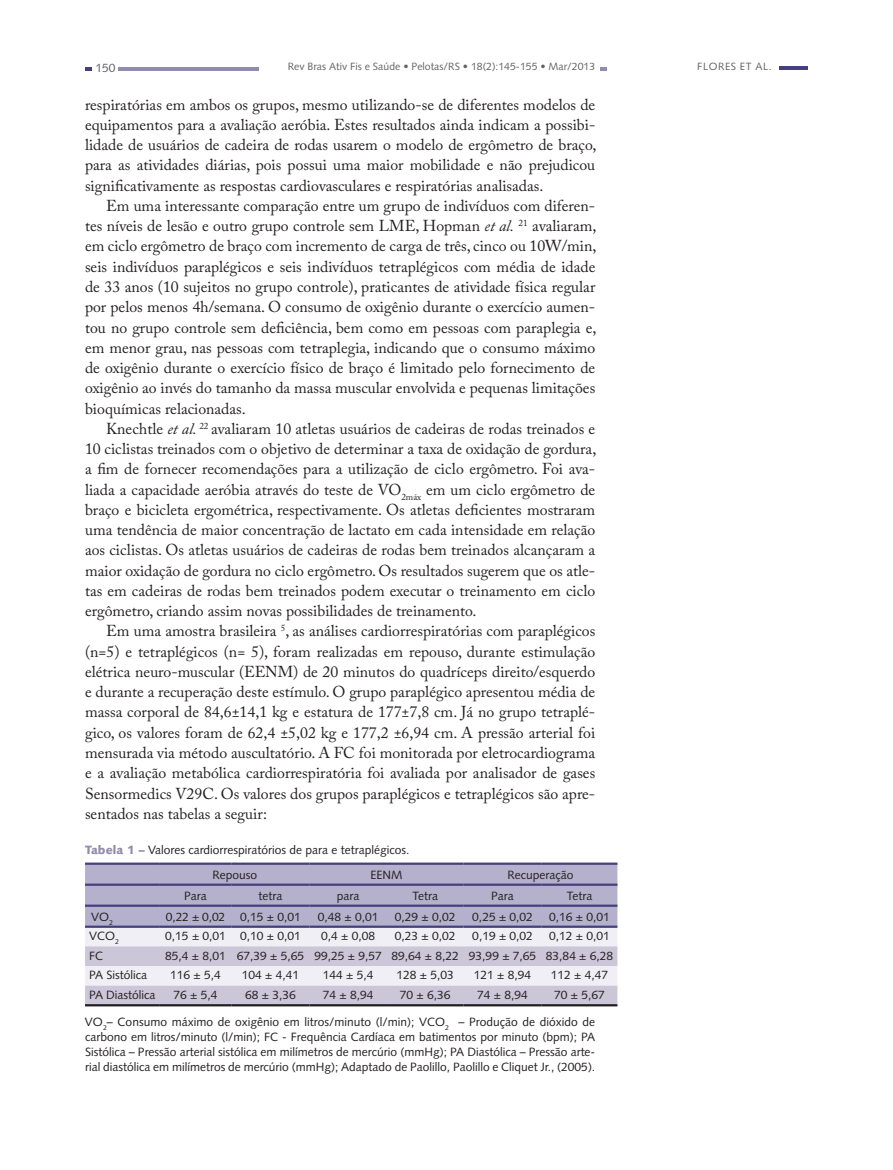
<style>
.page{position:relative;width:893px;height:1170px;background:#fff}
.page>*{position:absolute;margin:0;border:0;box-sizing:border-box;transform-origin:0 0}
.t1{font:15.75px/20.2px "Adobe Caslon Pro";color:#231f20;text-align:justify}
.t2{font:12px/15px "Syntax LT Std";color:#231f20}
.t3{font:12px "Syntax LT Std";color:#636366}
.t4{font:10.5px "Syntax LT Std";color:#636366}
.t5{font:10.5px "Syntax LT Std";letter-spacing:.05em;color:#636366}
.s1{font-style:italic}
.s2{font-weight:900;color:#938bad}
</style>
<div class="page">
<svg style="left:85px;top:67px;width:6px;height:4px"></svg>
<hr style="left:118px;top:67px;width:141px;height:4px;background:#938bad">
<hr style="left:779px;top:66px;width:29px;height:4px;background:#44407d">
<svg style="left:600px;top:67px;width:6px;height:4px"></svg>
<svg style="left:85px;top:864px;width:532px;height:140px"></svg>
<hr style="left:85px;top:883px;width:75px;height:2px;background:#44407d">
<hr style="left:160px;top:883px;width:71px;height:2px;background:#44407d">
<hr style="left:231px;top:883px;width:79px;height:2px;background:#44407d">
<hr style="left:310px;top:883px;width:77px;height:2px;background:#44407d">
<hr style="left:387px;top:883px;width:76px;height:2px;background:#44407d">
<hr style="left:463px;top:883px;width:79px;height:2px;background:#44407d">
<hr style="left:542px;top:883px;width:75px;height:2px;background:#44407d">
<hr style="left:85px;top:904px;width:75px;height:2px;background:#44407d">
<hr style="left:160px;top:904px;width:71px;height:2px;background:#44407d">
<hr style="left:231px;top:904px;width:79px;height:2px;background:#44407d">
<hr style="left:310px;top:904px;width:77px;height:2px;background:#44407d">
<hr style="left:387px;top:904px;width:76px;height:2px;background:#44407d">
<hr style="left:463px;top:904px;width:79px;height:2px;background:#44407d">
<hr style="left:542px;top:904px;width:75px;height:2px;background:#44407d">
<hr style="left:85px;top:1004px;width:75px;height:2px;background:#231f20">
<hr style="left:160px;top:1004px;width:71px;height:2px;background:#231f20">
<hr style="left:231px;top:1004px;width:79px;height:2px;background:#231f20">
<hr style="left:310px;top:1004px;width:77px;height:2px;background:#231f20">
<hr style="left:387px;top:1004px;width:76px;height:2px;background:#231f20">
<hr style="left:463px;top:1004px;width:79px;height:2px;background:#231f20">
<hr style="left:542px;top:1004px;width:75px;height:2px;background:#231f20">
<hr style="left:85px;top:862px;width:75px;height:2px;background:#44407d">
<hr style="left:160px;top:862px;width:71px;height:2px;background:#44407d">
<hr style="left:231px;top:862px;width:79px;height:2px;background:#44407d">
<hr style="left:310px;top:862px;width:77px;height:2px;background:#44407d">
<hr style="left:387px;top:862px;width:76px;height:2px;background:#44407d">
<hr style="left:463px;top:862px;width:79px;height:2px;background:#44407d">
<hr style="left:542px;top:862px;width:75px;height:2px;background:#44407d">
<hr style="left:85px;top:925px;width:75px;height:2px;background:#44407d">
<hr style="left:160px;top:925px;width:71px;height:2px;background:#44407d">
<hr style="left:231px;top:925px;width:79px;height:2px;background:#44407d">
<hr style="left:310px;top:925px;width:77px;height:2px;background:#44407d">
<hr style="left:387px;top:925px;width:76px;height:2px;background:#44407d">
<hr style="left:463px;top:925px;width:79px;height:2px;background:#44407d">
<hr style="left:542px;top:925px;width:75px;height:2px;background:#44407d">
<p class="t3" style="left:95px;top:60px;width:22px">150</p>
<p class="t4" style="left:288px;top:60px;width:309px">Rev Bras Ativ Fis e Saúde • Pelotas/RS • 18(2):145-155 • Mar/2013</p>
<p class="t5" style="left:697px;top:60px;width:76px">Flores et al.</p>
<p class="t1" style="left:85px;top:94px;width:513px">respiratórias em ambos os grupos, mesmo utilizando-se de diferentes modelos de equipamentos para a avaliação aeróbia. Estes resultados ainda indicam a possibi&shy;lidade de usuários de cadeira de rodas usarem o modelo de ergômetro de braço, para as atividades diárias, pois possui uma maior mobilidade e não prejudicou significativamente as respostas cardiovasculares e respiratórias analisadas.</p>
<p class="t1" style="left:85px;top:195px;width:513px;text-indent:21px">Em uma interessante comparação entre um grupo de indivíduos com diferen&shy;tes níveis de lesão e outro grupo controle sem LME, Hopman <span class="s1">et al.</span> <sup>21</sup> avaliaram, em ciclo ergômetro de braço com incremento de carga de três, cinco ou 10W/min, seis indivíduos paraplégicos e seis indivíduos tetraplégicos com média de idade de 33 anos (10 sujeitos no grupo controle), praticantes de atividade física regular por pelos menos 4h/semana. O consumo de oxigênio durante o exercício aumen&shy;tou no grupo controle sem deficiência, bem como em pessoas com paraplegia e, em menor grau, nas pessoas com tetraplegia, indicando que o consumo máximo de oxigênio durante o exercício físico de braço é limitado pelo fornecimento de oxigênio ao invés do tamanho da massa muscular envolvida e pequenas limitações bioquímicas relacionadas.</p>
<p class="t1" style="left:85px;top:418px;width:513px;text-indent:21px">Knechtle <span class="s1">et al.</span> <sup>22</sup> avaliaram 10 atletas usuários de cadeiras de rodas treinados e 10 ciclistas treinados com o objetivo de determinar a taxa de oxidação de gordura, a fim de fornecer recomendações para a utilização de ciclo ergômetro. Foi ava&shy;liada a capacidade aeróbia através do teste de VO<sub>2máx</sub> em um ciclo ergômetro de braço e bicicleta ergométrica, respectivamente. Os atletas deficientes mostraram uma tendência de maior concentração de lactato em cada intensidade em relação aos ciclistas. Os atletas usuários de cadeiras de rodas bem treinados alcançaram a maior oxidação de gordura no ciclo ergômetro. Os resultados sugerem que os atle&shy;tas em cadeiras de rodas bem treinados podem executar o treinamento em ciclo ergômetro, criando assim novas possibilidades de treinamento.</p>
<p class="t1" style="left:85px;top:620px;width:512px;text-indent:21px">Em uma amostra brasileira <sup>5</sup>, as análises cardiorrespiratórias com paraplégicos (n=5) e tetraplégicos (n= 5), foram realizadas em repouso, durante estimulação elétrica neuro-muscular (EENM) de 20 minutos do quadríceps direito/esquerdo e durante a recuperação deste estímulo. O grupo paraplégico apresentou média de massa corporal de 84,6±14,1 kg e estatura de 177±7,8 cm. Já no grupo tetraplé&shy;gico, os valores foram de 62,4 ±5,02 kg e 177,2 ±6,94 cm. A pressão arterial foi mensurada via método auscultatório. A FC foi monitorada por eletrocardiograma e a avaliação metabólica cardiorrespiratória foi avaliada por analisador de gases Sensormedics V29C. Os valores dos grupos paraplégicos e tetraplégicos são apre&shy;sentados nas tabelas a seguir:</p>
<p class="t2" style="left:212px;top:837px;width:199px;line-height:24.6px;text-indent:-127px"><span class="s2">Tabela 1 –</span> Valores cardiorrespiratórios de para e tetraplégicos.<br>Repouso</p>
<p class="t2" style="left:371px;top:867px;width:33px">EENM</p>
<p class="t2" style="left:507px;top:867px;width:67px">Recuperação</p>
<p class="t2" style="left:184px;top:888px;width:24px">Para</p>
<p class="t2" style="left:258px;top:888px;width:25px">tetra</p>
<p class="t2" style="left:337px;top:888px;width:24px">para</p>
<p class="t2" style="left:412px;top:888px;width:27px">Tetra</p>
<p class="t2" style="left:491px;top:888px;width:24px">Para</p>
<p class="t2" style="left:567px;top:888px;width:27px">Tetra</p>
<p class="t2" style="left:91px;top:909px;width:23px">VO<sub>2</sub></p>
<p class="t2" style="left:166px;top:909px;width:136px">0,22 ± 0,02 0,15 ± 0,01</p>
<p class="t2" style="left:318px;top:909px;width:62px">0,48 ± 0,01</p>
<p class="t2" style="left:395px;top:909px;width:62px">0,29 ± 0,02</p>
<p class="t2" style="left:472px;top:909px;width:62px">0,25 ± 0,02</p>
<p class="t2" style="left:549px;top:909px;width:62px">0,16 ± 0,01</p>
<p class="t2" style="left:89px;top:928px;width:31px">VCO<sub>2</sub></p>
<p class="t2" style="left:165px;top:928px;width:137px">0,15 ± 0,01 0,10 ± 0,01</p>
<p class="t2" style="left:321px;top:928px;width:55px">0,4 ± 0,08</p>
<p class="t2" style="left:395px;top:928px;width:62px">0,23 ± 0,02</p>
<p class="t2" style="left:472px;top:928px;width:62px">0,19 ± 0,02</p>
<p class="t2" style="left:549px;top:928px;width:62px">0,12 ± 0,01</p>
<p class="t2" style="left:89px;top:947px;width:16px">FC</p>
<p class="t2" style="left:165px;top:947px;width:449px">85,4 ± 8,01 67,39 ± 5,65 99,25 ± 9,57 89,64 ± 8,22 93,99 ± 7,65 83,84 ± 6,28</p>
<p class="t2" style="left:89px;top:967px;width:60px">PA Sistólica</p>
<p class="t2" style="left:170px;top:967px;width:52px">116 ± 5,4</p>
<p class="t2" style="left:242px;top:967px;width:59px">104 ± 4,41</p>
<p class="t2" style="left:323px;top:967px;width:52px">144 ± 5,4</p>
<p class="t2" style="left:397px;top:967px;width:59px">128 ± 5,03</p>
<p class="t2" style="left:474px;top:967px;width:59px">121 ± 8,94</p>
<p class="t2" style="left:551px;top:967px;width:59px">112 ± 4,47</p>
<p class="t2" style="left:89px;top:987px;width:68px">PA Diastólica</p>
<p class="t2" style="left:174px;top:987px;width:45px">76 ± 5,4</p>
<p class="t2" style="left:245px;top:987px;width:52px">68 ± 3,36</p>
<p class="t2" style="left:323px;top:987px;width:52px">74 ± 8,94</p>
<p class="t2" style="left:400px;top:987px;width:52px">70 ± 6,36</p>
<p class="t2" style="left:477px;top:987px;width:52px">74 ± 8,94</p>
<p class="t2" style="left:554px;top:987px;width:52px">70 ± 5,67</p>
<p class="t2" style="left:85px;top:1013px;width:512px;text-align:justify">VO<sub>2</sub>– Consumo máximo de oxigênio em litros/minuto (l/min); VCO<sub>2</sub> – Produção de dióxido de carbono em litros/minuto (l/min); FC - Frequência Cardíaca em batimentos por minuto (bpm); PA Sistólica – Pressão arterial sistólica em milímetros de mercúrio (mmHg); PA Diastólica – Pressão arte&shy;rial diastólica em milímetros de mercúrio (mmHg); Adaptado de Paolillo, Paolillo e Cliquet Jr., (2005).</p>
</div>
